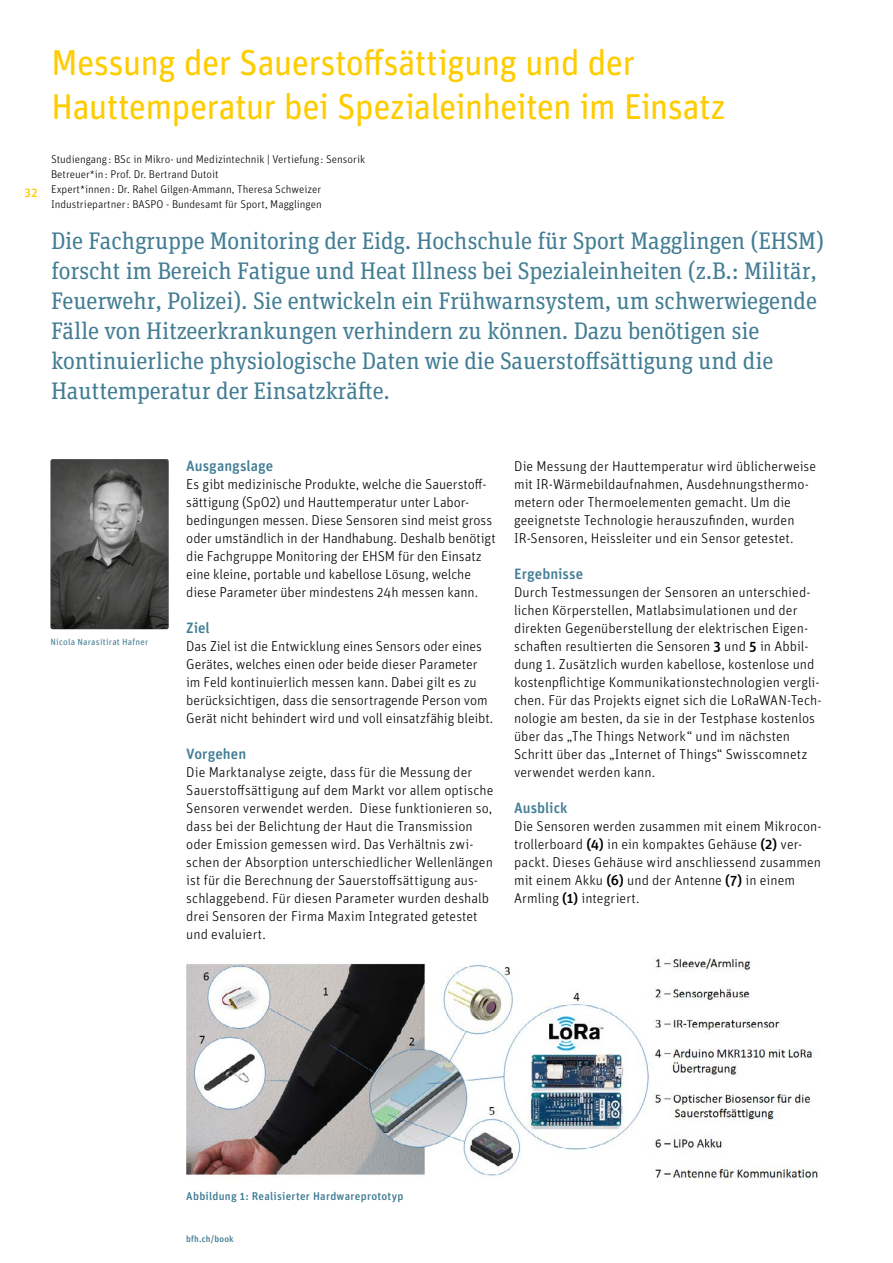
<style>
.page{position:relative;width:893px;height:1263px;background:#fff}
.page>*{position:absolute;margin:0;border:0;box-sizing:border-box;transform-origin:0 0}
.t1{font:36px/43.5px "Unit Rounded Pro";letter-spacing:-.025em;color:#fc0}
.t2{font:24px/30px "Unit Slab Pro";letter-spacing:-.01em;color:#427d94}
.t3{font:500 15px "Unit Rounded Pro";color:#427d94}
.t4{font:300 14.25px/18px "Unit Rounded Pro";color:#000}
.t5{font:500 12px "Unit Rounded Pro";color:#fc0}
.t6{font:300 11.25px/15px "Unit Rounded Pro";color:#000}
.t7{font:500 11.25px "Unit Rounded Pro";letter-spacing:.025em;color:#427d94}
.t8{font:9px "Unit Rounded Pro";letter-spacing:.02em;color:#427d94}
.t9{font:500 9px "Unit Rounded Pro";letter-spacing:.025em;color:#427d94}
.s1{font-weight:500}
</style>
<div class="page">
<img style="left:50px;top:459px;width:119px;height:170px">
<img style="left:186px;top:957px;width:633px;height:226px">
<p class="t5" style="left:24px;top:184px;width:15px">32</p>
<h1 class="t1" style="left:51px;top:39px;width:676px">Messung der Sauerstoffsättigung und der<br>Hauttemperatur bei Spezialeinheiten im Einsatz</h1>
<p class="t6" style="left:51px;top:151px;width:316px">Studiengang : BSc in Mikro- und Medizintechnik | Vertiefung : Sensorik Betreuer*in: Prof. Dr. Bertrand Dutoit<br>Expert*innen: Dr. Rahel Gilgen-Ammann, Theresa Schweizer Industriepartner: BASPO - Bundesamt für Sport, Magglingen</p>
<p class="t2" style="left:51px;top:225px;width:775px">Die Fachgruppe Monitoring der Eidg. Hochschule für Sport Magglingen (EHSM) forscht im Bereich Fatigue und Heat Illness bei Spezialeinheiten (z.B.: Militär, Feuerwehr, Polizei). Sie entwickeln ein Frühwarnsystem, um schwerwiegende Fälle von Hitzeerkrankungen verhindern zu können. Dazu benötigen sie kontinuierliche physiologische Daten wie die Sauerstoffsättigung und die Hauttemperatur der Einsatzkräfte.</p>
<p class="t8" style="left:50px;top:635px;width:99px">Nicola Narasitirat Hafner</p>
<p class="t3" style="left:186px;top:455px;width:89px">Ausgangslage</p>
<p class="t4" style="left:186px;top:475px;width:311px">Es gibt medizinische Produkte, welche die Sauerstoff&shy;sättigung (SpO2) und Hauttemperatur unter Labor&shy;bedingungen messen. Diese Sensoren sind meist gross oder umständlich in der Handhabung. Deshalb benötigt die Fachgruppe Monitoring der EHSM für den Einsatz eine kleine, portable und kabellose Lösung, welche diese Parameter über mindestens 24h messen kann.</p>
<p class="t3" style="left:186px;top:617px;width:25px">Ziel</p>
<p class="t4" style="left:186px;top:637px;width:309px">Das Ziel ist die Entwicklung eines Sensors oder eines Gerätes, welches einen oder beide dieser Parameter im Feld kontinuierlich messen kann. Dabei gilt es zu berücksichtigen, dass die sensortragende Person vom Gerät nicht behindert wird und voll einsatzfähig bleibt.</p>
<p class="t3" style="left:186px;top:743px;width:61px">Vorgehen</p>
<p class="t4" style="left:186px;top:763px;width:309px">Die Marktanalyse zeigte, dass für die Messung der Sauerstoffsättigung auf dem Markt vor allem optische Sensoren verwendet werden. Diese funktionieren so, dass bei der Belichtung der Haut die Transmission oder Emission gemessen wird. Das Verhältnis zwi&shy;schen der Absorption unterschiedlicher Wellenlängen ist für die Berechnung der Sauerstoffsättigung aus&shy;schlaggebend. Für diesen Parameter wurden deshalb drei Sensoren der Firma Maxim Integrated getestet und evaluiert.</p>
<p class="t4" style="left:514px;top:456px;width:304px">Die Messung der Hauttemperatur wird üblicherweise mit IR-Wärmebildaufnahmen, Ausdehnungsthermo&shy;metern oder Thermoelementen gemacht. Um die geeignetste Technologie herauszufinden, wurden IR-Sensoren, Heissleiter und ein Sensor getestet.</p>
<p class="t3" style="left:514px;top:563px;width:71px">Ergebnisse</p>
<p class="t4" style="left:514px;top:582px;width:309px">Durch Testmessungen der Sensoren an unterschied&shy;lichen Körperstellen, Matlabsimulationen und der direkten Gegenüberstellung der elektrischen Eigen&shy;schaften resultierten die Sensoren <span class="s1">3</span> und <span class="s1">5</span> in Abbil&shy;dung 1. Zusätzlich wurden kabellose, kostenlose und kostenpflichtige Kommunikationstechnologien vergli&shy;chen. Für das Projekts eignet sich die LoRaWAN-Tech&shy;nologie am besten, da sie in der Testphase kostenlos über das „The Things Network“ und im nächsten Schritt über das „Internet of Things“ Swisscomnetz verwendet werden kann.</p>
<p class="t3" style="left:514px;top:797px;width:55px">Ausblick</p>
<p class="t4" style="left:514px;top:816px;width:309px">Die Sensoren werden zusammen mit einem Mikrocon&shy;trollerboard <span class="s1">(4)</span> in ein kompaktes Gehäuse <span class="s1">(2)</span> ver&shy;packt. Dieses Gehäuse wird anschliessend zusammen mit einem Akku <span class="s1">(6)</span> und der Antenne <span class="s1">(7)</span> in einem Armling <span class="s1">(1)</span> integriert.</p>
<p class="t7" style="left:186px;top:1188px;width:219px">Abbildung 1: Realisierter Hardwareprototyp</p>
<p class="t9" style="left:186px;top:1232px;width:49px">bfh.ch/book</p>
</div>
